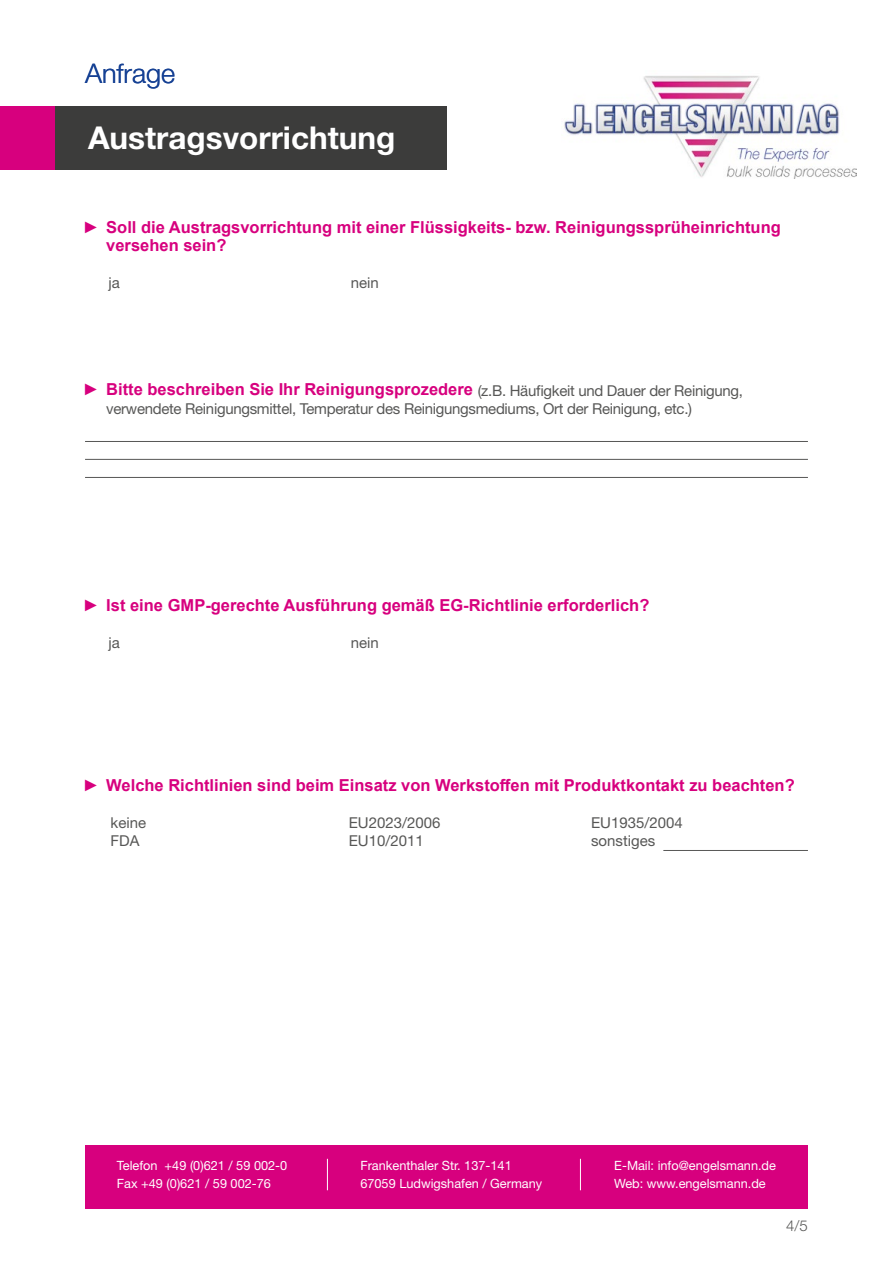
<style>
.page{position:relative;width:893px;height:1263px;background:#fff}
.page>*{position:absolute;margin:0;border:0;box-sizing:border-box;transform-origin:0 0}
.t1{font:700 31.5px "Helvetica Neue LT Std";color:#fff}
.t2{font:300 27px "Helvetica Neue LT Std";color:#164194}
.t3{font:700 16.5px/18px "Arial";color:#d7007e}
.t4{font:15px "Helvetica Neue LT Std";letter-spacing:-.02em;color:#575756}
.t5{font:15px/18px "Helvetica Neue LT Std";color:#575756}
.t6{font:300 15px "Helvetica Neue LT Std";color:#575756}
.t7{font:12.75px/18px "Helvetica Neue LT Std";color:#fff}
</style>
<div class="page">
<div style="left:54px;top:106px;width:392px;height:64px;background:#3c3c3b"></div>
<img style="left:564px;top:76px;width:293px;height:103px">
<div style="left:0;top:106px;width:54px;height:64px;background:#d7007e"></div>
<div style="left:85px;top:1145px;width:723px;height:64px;background:#d7007e"></div>
<hr style="left:327px;top:1159px;width:1px;height:31px;background:#fff">
<hr style="left:580px;top:1159px;width:1px;height:31px;background:#fff">
<hr style="left:663px;top:850px;width:145px;height:1px;background:#575756">
<hr style="left:85px;top:441px;width:723px;height:1px;background:#575756">
<hr style="left:85px;top:459px;width:723px;height:1px;background:#575756">
<hr style="left:85px;top:477px;width:723px;height:1px;background:#575756">
<h2 class="t2" style="left:85px;top:57px;width:92px">Anfrage</h2>
<h1 class="t1" style="left:88px;top:119px;width:309px">Austragsvorrichtung</h1>
<p class="t3" style="left:106px;top:218px;width:676px;text-indent:-23px">► Soll die Austragsvorrichtung mit einer Flüssigkeits- bzw. Reinigungssprüheinrichtung versehen sein?</p>
<p class="t4" style="left:108px;top:274px;width:13px">ja</p>
<p class="t4" style="left:351px;top:274px;width:30px">nein</p>
<p class="t3" style="left:83px;top:380px;width:661px">► Bitte beschreiben Sie Ihr Reinigungsprozedere <sub>(z.B.</sub> <sub>Häufigkeit</sub> <sub>und</sub> <sub>Dauer</sub> <sub>der</sub> <sub>Reinigung,</sub></p>
<p class="t4" style="left:106px;top:400px;width:587px">verwendete Reinigungsmittel, Temperatur des Reinigungsmediums, Ort der Reinigung, etc.)</p>
<p class="t3" style="left:83px;top:596px;width:568px">► Ist eine GMP-gerechte Ausführung gemäß EG-Richtlinie erforderlich?</p>
<p class="t4" style="left:108px;top:634px;width:13px">ja</p>
<p class="t4" style="left:351px;top:634px;width:30px">nein</p>
<p class="t3" style="left:83px;top:776px;width:713px">► Welche Richtlinien sind beim Einsatz von Werkstoffen mit Produktkontakt zu beachten?</p>
<p class="t5" style="left:111px;top:813px;width:37px">keine<br>FDA</p>
<p class="t5" style="left:349px;top:813px;width:93px">EU2023/2006</p>
<p class="t5" style="left:591px;top:813px;width:93px">EU1935/2004</p>
<p class="t5" style="left:349px;top:831px;width:77px">EU10/2011</p>
<p class="t5" style="left:591px;top:831px;width:66px">sonstiges</p>
<p class="t7" style="left:117px;top:1156px;width:172px">Telefon +49 (0)621 / 59 002-0<br>Fax +49 (0)621 / 59 002-76</p>
<p class="t7" style="left:360px;top:1156px;width:183px">Frankenthaler Str. 137-141<br>67059 Ludwigshafen / Germany</p>
<p class="t7" style="left:614px;top:1156px;width:163px">E-Mail: info@engelsmann.de<br>Web: www.engelsmann.de</p>
<p class="t6" style="left:786px;top:1217px;width:23px">4/5</p>
</div>
